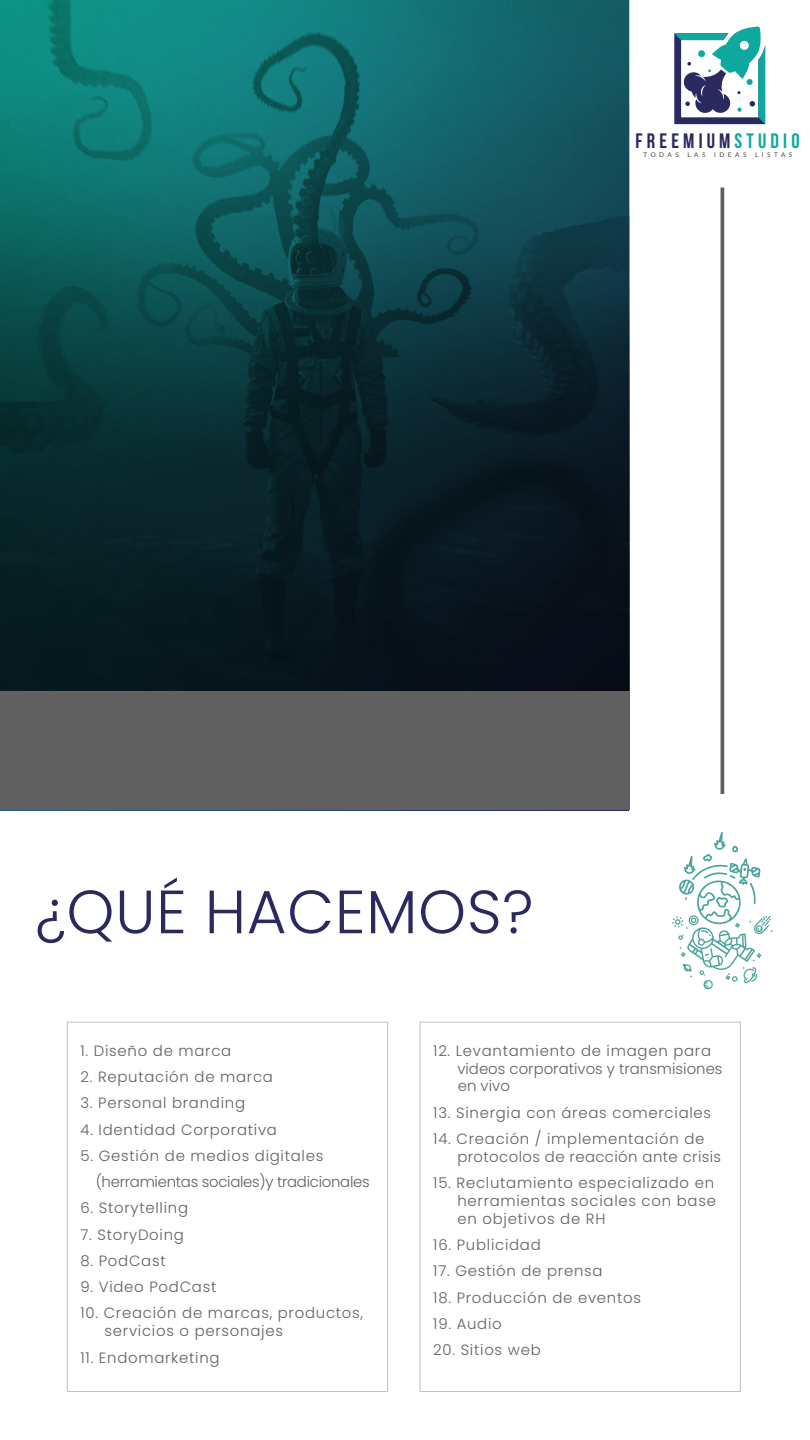
<style>
.page{position:relative;width:810px;height:1440px;background:#fff}
.page>*{position:absolute;margin:0;border:0;box-sizing:border-box;transform-origin:0 0}
.t1{font:300 61.05px "Poppins";letter-spacing:.01em;color:#2a2960}
.t2{font:700 20.85px "Bebas Neue";letter-spacing:.2em;color:#2a2960}
.t3{font:300 14.85px/17.9px "Poppins";letter-spacing:.05em;color:#606060}
.t4{font:300 14.85px/17.9px "Poppins";color:#606060}
.t5{font:300 14.85px/26.2px "Poppins";letter-spacing:-.02em;color:#606060}
.t6{font:300 14.85px/17.9px "Poppins";letter-spacing:.025em;color:#606060}
.t7{font:6.45px "Lato";letter-spacing:.545em;color:#454140}
.s1{color:#0fa89e}
</style>
<div class="page">
<svg style="left:0;top:0;width:629px;height:692px;background:#0c3f44"></svg>
<div style="left:0;top:692px;width:629px;height:118px;background:#606060"></div>
<svg style="left:674px;top:26px;width:91px;height:98px"></svg>
<hr style="left:721px;top:188px;width:3px;height:606px;background:#606060">
<svg style="left:672px;top:832px;width:101px;height:158px"></svg>
<div style="left:67px;top:1022px;width:321px;height:370px;border:1px solid #c1c1c1"></div>
<div style="left:420px;top:1022px;width:321px;height:370px;border:1px solid #c1c1c1"></div>
<h2 class="t2" style="left:636px;top:129px;width:165px">FREEMIUM<span class="s1">STUDIO</span></h2>
<p class="t7" style="left:644px;top:150px;width:37px">TODAS</p>
<p class="t7" style="left:688px;top:150px;width:20px">LAS</p>
<p class="t7" style="left:714px;top:150px;width:34px">IDEAS</p>
<p class="t7" style="left:755px;top:150px;width:39px">LISTAS</p>
<h1 class="t1" style="left:35px;top:876px;width:500px">¿QUÉ HACEMOS?</h1>
<p class="t3" style="left:80px;top:1042px;width:152px">1. Diseño de marca</p>
<p class="t3" style="left:80px;top:1068px;width:194px">2. Reputación de marca</p>
<p class="t3" style="left:80px;top:1094px;width:166px">3. Personal branding</p>
<p class="t3" style="left:80px;top:1121px;width:198px">4. Identidad Corporativa</p>
<p class="t5" style="left:96px;top:1143px;width:276px;text-indent:-15px">5. Gestión de medios digitales (herramientas sociales)y tradicionales</p>
<p class="t3" style="left:80px;top:1199px;width:109px">6. Storytelling</p>
<p class="t3" style="left:80px;top:1226px;width:105px">7. StoryDoing</p>
<p class="t3" style="left:80px;top:1252px;width:87px">8. PodCast</p>
<p class="t3" style="left:80px;top:1278px;width:137px">9. Video PodCast</p>
<p class="t3" style="left:105px;top:1304px;width:260px;text-indent:-24px">10. Creación de marcas, productos, servicios o personajes</p>
<p class="t3" style="left:80px;top:1349px;width:141px">11. Endomarketing</p>
<p class="t4" style="left:457px;top:1042px;width:267px;text-indent:-24px">12. Levantamiento de imagen para videos corporativos y transmisiones en vivo</p>
<p class="t3" style="left:433px;top:1104px;width:279px">13. Sinergia con áreas comerciales</p>
<p class="t6" style="left:457px;top:1130px;width:265px;text-indent:-24px">14. Creación / implementación de protocolos de reacción ante crisis</p>
<p class="t3" style="left:457px;top:1174px;width:260px;text-align:justify;text-indent:-24px">15. Reclutamiento especializado en herramientas sociales con base en objetivos de RH</p>
<p class="t3" style="left:433px;top:1236px;width:109px">16. Publicidad</p>
<p class="t3" style="left:433px;top:1262px;width:171px">17. Gestión de prensa</p>
<p class="t3" style="left:433px;top:1289px;width:209px">18. Producción de eventos</p>
<p class="t3" style="left:433px;top:1315px;width:70px">19. Audio</p>
<p class="t3" style="left:433px;top:1341px;width:109px">20. Sitios web</p>
</div>
